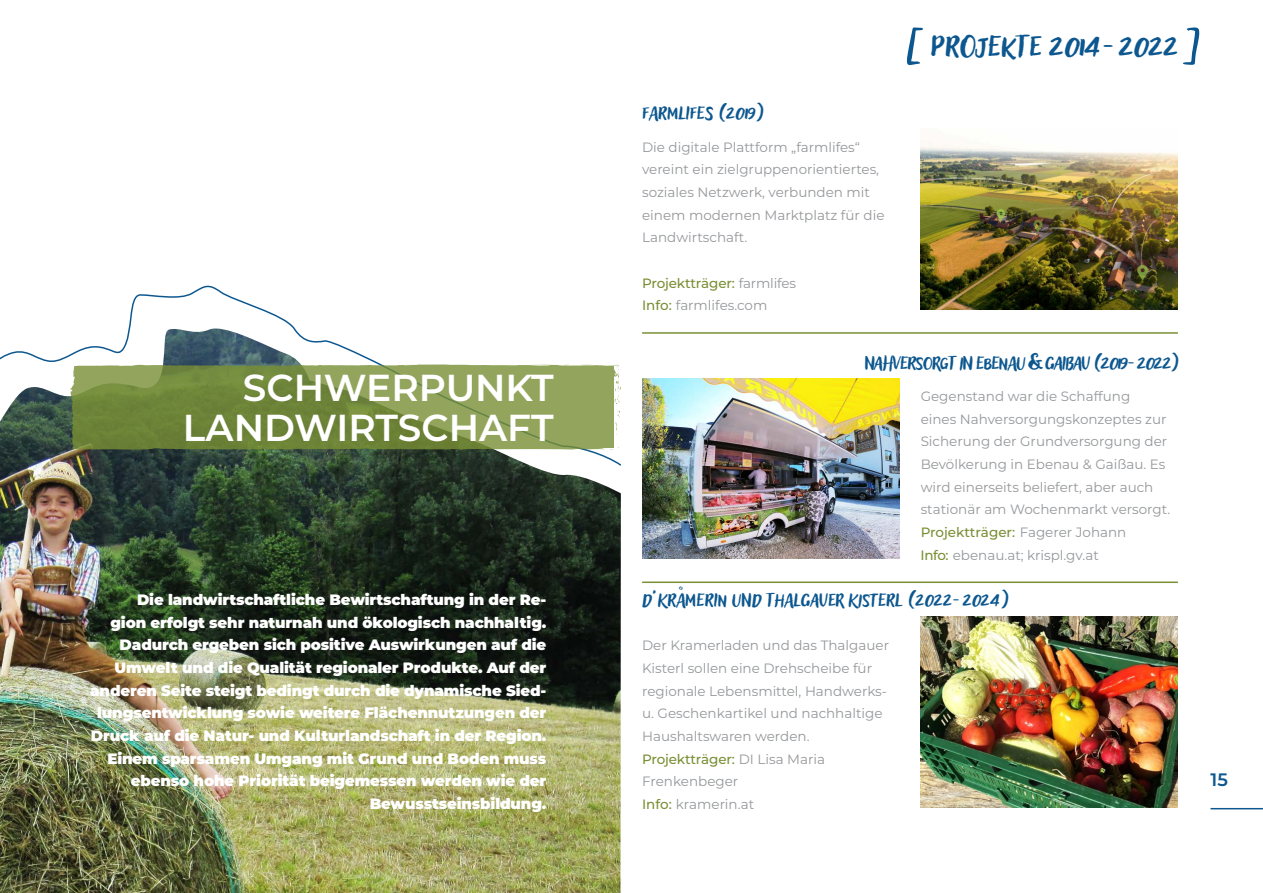
<style>
.page{position:relative;width:1263px;height:893px;background:#fff}
.page>*{position:absolute;margin:0;border:0;box-sizing:border-box;transform-origin:0 0}
.t1{font:39px "Adlery Pro Blockletter Blocklet";color:#0c578f}
.t2{font:600 37.5px/40.5px "Montserrat";color:#fff;text-align:right}
.t3{font:24px "Adlery Pro Blockletter Blocklet";color:#0c578f}
.t4{font:24px "Adlery Pro Blockletter Blocklet";letter-spacing:-.03em;color:#0c578f}
.t5{font:600 18px "Montserrat";color:#0c578f}
.t6{font:900 15px/22.6px "Montserrat";letter-spacing:-.01em;color:#fff;text-align:right}
.t7{font:13.5px/22.6px "Montserrat";color:#95979a}
.s1{font-weight:500;color:#798f34}
</style>
<div class="page">
<hr style="left:1210px;top:808px;width:53px;height:1px;background:#0c578f">
<img style="left:642px;top:378px;width:257px;height:180px">
<hr style="left:642px;top:332px;width:536px;height:2px;background:#798f34">
<img style="left:921px;top:140px;width:257px;height:170px">
<img style="left:921px;top:616px;width:257px;height:192px">
<hr style="left:642px;top:581px;width:536px;height:2px;background:#798f34">
<svg style="left:907px;top:28px;width:16px;height:37px"></svg>
<svg style="left:1183px;top:28px;width:16px;height:37px"></svg>
<img style="left:0;top:328px;width:621px;height:565px">
<svg style="left:70px;top:364px;width:548px;height:86px;background:#7e924a"></svg>
<svg style="left:117px;top:366px;width:12px;height:3px"></svg>
<svg style="left:557px;top:365px;width:15px;height:1px"></svg>
<svg style="left:580px;top:366px;width:41px;height:69px;background:#a3b375"></svg>
<svg style="left:492px;top:365px;width:28px;height:3px"></svg>
<svg style="left:319px;top:368px;width:14px;height:1px"></svg>
<svg style="left:600px;top:447px;width:19px;height:4px"></svg>
<h2 class="t2" style="left:183px;top:366px;width:372px">SCHWERPUNKT<br>LANDWIRTSCHAFT</h2>
<p class="t6" style="left:90px;top:587px;width:458px">Die landwirtschaftliche Bewirtschaftung in der Re-<br>gion erfolgt sehr naturnah und ökologisch nachhaltig.<br>Dadurch ergeben sich positive Auswirkungen auf die Umwelt und die Qualität regionaler Produkte. Auf der anderen Seite steigt bedingt durch die dynamische Sied&shy;lungsentwicklung sowie weitere Flächennutzungen der Druck auf die Natur- und Kulturlandschaft in der Region.<br>Einem sparsamen Umgang mit Grund und Boden muss ebenso hohe Priorität beigemessen werden wie der Bewusstseinsbildung.</p>
<h3 class="t3" style="left:642px;top:97px;width:17px">FARMLI</h3>
<h3 class="t3" style="left:690px;top:97px;width:74px">FES (2019)</h3>
<p class="t7" style="left:642px;top:135px;width:244px">Die digitale Plattform „farmlifes“ vereint ein zielgruppenorientiertes, soziales Netzwerk, verbunden mit einem modernen Marktplatz für die<br>Landwirtschaft.</p>
<p class="t7" style="left:642px;top:271px;width:156px"><span class="s1">Projektträger:</span> farmlifes<br><span class="s1">Info:</span> farmlifes.com</p>
<h1 class="t1" style="left:930px;top:19px;width:30px">PROJEKTE</h1>
<h1 class="t1" style="left:1048px;top:19px;width:131px">2014-2022</h1>
<h3 class="t3" style="left:865px;top:346px;width:45px">NAHVERSORGT</h3>
<h3 class="t3" style="left:959px;top:346px;width:34px">IN EBENAU</h3>
<h3 class="t4" style="left:1029px;top:346px;width:151px">&amp; GAIßAU (2019-2022)</h3>
<p class="t7" style="left:921px;top:384px;width:251px">Gegenstand war die Schaffung<br>eines Nahversorgungskonzeptes zur Sicherung der Grundversorgung der Bevölkerung in Ebenau &amp; Gaißau. Es wird einerseits beliefert, aber auch stationär am Wochenmarkt versorgt.<br><span class="s1">Projektträger:</span> Fagerer Johann<br><span class="s1">Info:</span> ebenau.at; krispl.gv.at</p>
<h3 class="t3" style="left:642px;top:584px;width:53px">D‘KRÅMERIN</h3>
<h3 class="t3" style="left:732px;top:584px;width:53px">UND THALGAUER</h3>
<h3 class="t3" style="left:848px;top:584px;width:19px">KISTERL</h3>
<h3 class="t3" style="left:907px;top:584px;width:102px">(2022-2024)</h3>
<p class="t7" style="left:642px;top:634px;width:248px">Der Kramerladen und das Thalgauer<br>Kisterl sollen eine Drehscheibe für regionale Lebensmittel, Handwerks&shy;u. Geschenkartikel und nachhaltige<br>Haushaltswaren werden.<br><span class="s1">Projektträger:</span> DI Lisa Maria<br>Frenkenbeger<br><span class="s1">Info:</span> kramerin.at</p>
<h3 class="t5" style="left:1210px;top:767px;width:19px">15</h3>
</div>
